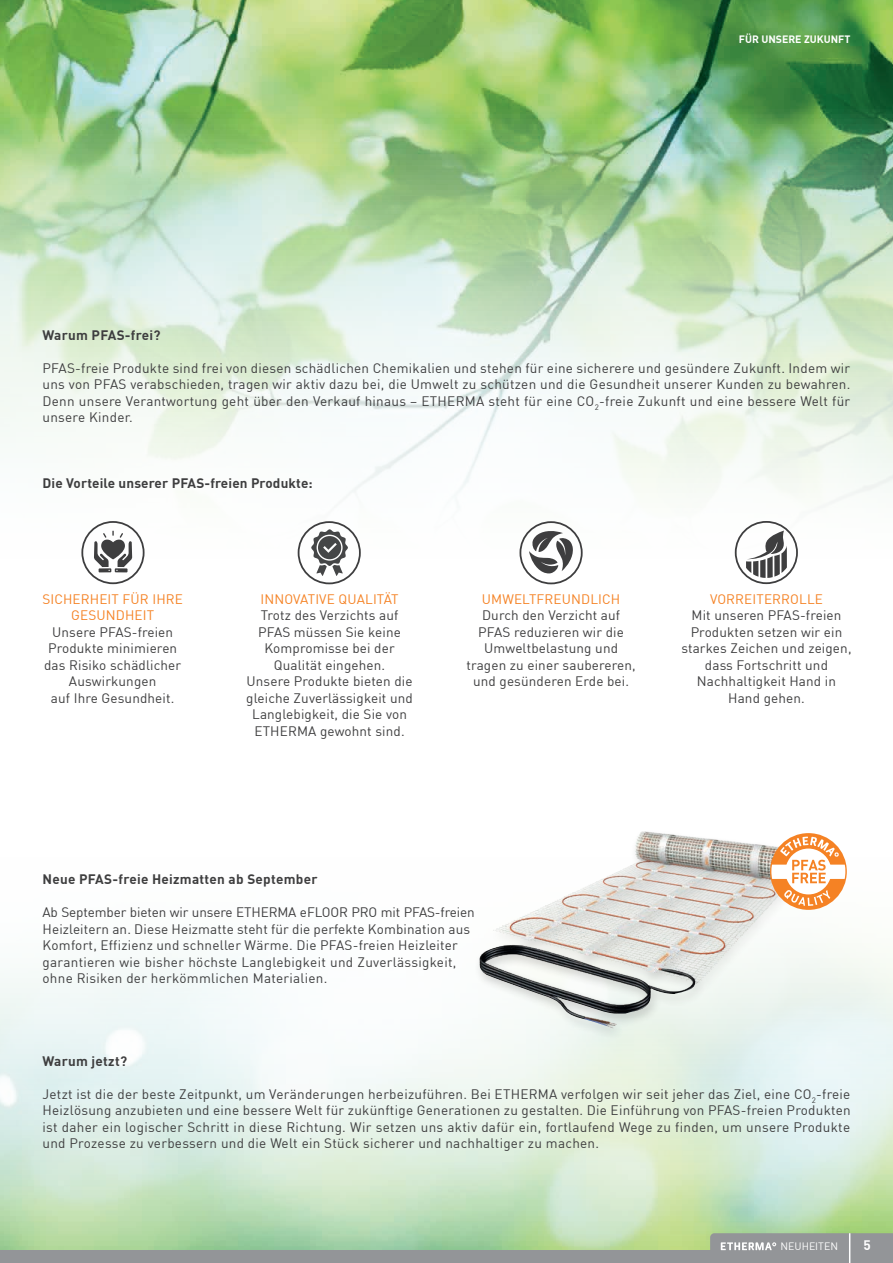
<style>
.page{position:relative;width:893px;height:1263px;background:#fff}
.page>*{position:absolute;margin:0;border:0;box-sizing:border-box;transform-origin:0 0}
.t1{font:13.5px/16.5px "DIN";letter-spacing:.01em;color:#3e3e3f;text-align:center}
.t2{font:700 13.5px "DIN";letter-spacing:.02em;color:#3e3e3f}
.t3{font:13.5px/16.5px "DIN";letter-spacing:.01em;color:#f58224;text-align:center}
.t4{font:700 13.5px "DIN";color:#fff}
.t5{font:700 10.5px "DIN";color:#fff}
.t6{font:10.5px "DIN";color:#fff}
</style>
<div class="page">
<img style="left:0;top:0;width:893px;height:1250px">
<div style="left:0;top:1250px;width:828px;height:13px;background:#939598"></div>
<svg style="left:710px;top:1233px;width:183px;height:30px"></svg>
<div style="left:473px;top:828px;width:334px;height:212px;background:#231f20;opacity:.2"></div>
<img style="left:492px;top:831px;width:150px;height:114px">
<svg style="left:770px;top:833px;width:77px;height:77px"></svg>
<svg style="left:771px;top:836px;width:74px;height:70px"></svg>
<svg style="left:94px;top:531px;width:38px;height:41px"></svg>
<div style="left:81px;top:521px;width:64px;height:63px;border:2px solid #3e3e3f;border-radius:50%"></div>
<div style="left:298px;top:521px;width:63px;height:63px;border:2px solid #3e3e3f;border-radius:50%"></div>
<svg style="left:311px;top:529px;width:37px;height:47px"></svg>
<div style="left:519px;top:521px;width:64px;height:63px;border:2px solid #3e3e3f;border-radius:50%"></div>
<svg style="left:529px;top:530px;width:44px;height:44px"></svg>
<div style="left:735px;top:521px;width:63px;height:63px;border:2px solid #3e3e3f;border-radius:50%"></div>
<svg style="left:746px;top:530px;width:41px;height:48px"></svg>
<p class="t5" style="left:739px;top:32px;width:113px">FÜR UNSERE ZUKUNFT</p>
<p class="t2" style="left:43px;top:326px;width:120px">Warum PFAS-frei?</p>
<p class="t1" style="left:43px;top:359px;width:809px;text-align:justify">PFAS-freie Produkte sind frei von diesen schädlichen Chemikalien und stehen für eine sicherere und gesündere Zukunft. Indem wir uns von PFAS verabschieden, tragen wir aktiv dazu bei, die Umwelt zu schützen und die Gesundheit unserer Kunden zu bewahren.<br>Denn unsere Verantwortung geht über den Verkauf hinaus – ETHERMA steht für eine CO<sub>2</sub>-freie Zukunft und eine bessere Welt für unsere Kinder.</p>
<p class="t2" style="left:43px;top:474px;width:272px">Die Vorteile unserer PFAS-freien Produkte:</p>
<p class="t3" style="left:42px;top:590px;width:142px">SICHERHEIT FÜR IHRE<br>GESUNDHEIT</p>
<p class="t1" style="left:44px;top:623px;width:139px">Unsere PFAS-freien<br>Produkte minimieren das Risiko schädlicher<br>Auswirkungen<br>auf Ihre Gesundheit.</p>
<p class="t3" style="left:260px;top:590px;width:140px">INNOVATIVE QUALITÄT</p>
<p class="t1" style="left:246px;top:607px;width:168px">Trotz des Verzichts auf<br>PFAS müssen Sie keine<br>Kompromisse bei der<br>Qualität eingehen.<br>Unsere Produkte bieten die gleiche Zuverlässigkeit und<br>Langlebigkeit, die Sie von<br>ETHERMA gewohnt sind.</p>
<p class="t3" style="left:482px;top:590px;width:140px">UMWELTFREUNDLICH</p>
<p class="t1" style="left:466px;top:607px;width:171px">Durch den Verzicht auf<br>PFAS reduzieren wir die<br>Umweltbelastung und tragen zu einer saubereren, und gesünderen Erde bei.</p>
<p class="t3" style="left:710px;top:590px;width:114px">VORREITERROLLE</p>
<p class="t1" style="left:681px;top:607px;width:172px">Mit unseren PFAS-freien<br>Produkten setzen wir ein starkes Zeichen und zeigen, dass Fortschritt und<br>Nachhaltigkeit Hand in<br>Hand gehen.</p>
<p class="t2" style="left:43px;top:870px;width:276px">Neue PFAS-freie Heizmatten ab September</p>
<p class="t1" style="left:43px;top:904px;width:434px;text-align:left">Ab September bieten wir unsere ETHERMA eFLOOR PRO mit PFAS-freien Heizleitern an. Diese Heizmatte steht für die perfekte Kombination aus Komfort, Effizienz und schneller Wärme. Die PFAS-freien Heizleiter garantieren wie bisher höchste Langlebigkeit und Zuverlässigkeit, ohne Risiken der herkömmlichen Materialien.</p>
<p class="t2" style="left:43px;top:1052px;width:86px">Warum jetzt?</p>
<p class="t1" style="left:43px;top:1085px;width:810px;text-align:justify">Jetzt ist die der beste Zeitpunkt, um Veränderungen herbeizuführen. Bei ETHERMA verfolgen wir seit jeher das Ziel, eine CO<sub>2</sub>-freie Heizlösung anzubieten und eine bessere Welt für zukünftige Generationen zu gestalten. Die Einführung von PFAS-freien Produkten ist daher ein logischer Schritt in diese Richtung. Wir setzen uns aktiv dafür ein, fortlaufend Wege zu finden, um unsere Produkte und Prozesse zu verbessern und die Welt ein Stück sicherer und nachhaltiger zu machen.</p>
<p class="t6" style="left:780px;top:1240px;width:59px">NEUHEITEN</p>
<p class="t4" style="left:864px;top:1237px;width:9px">5</p>
</div>
